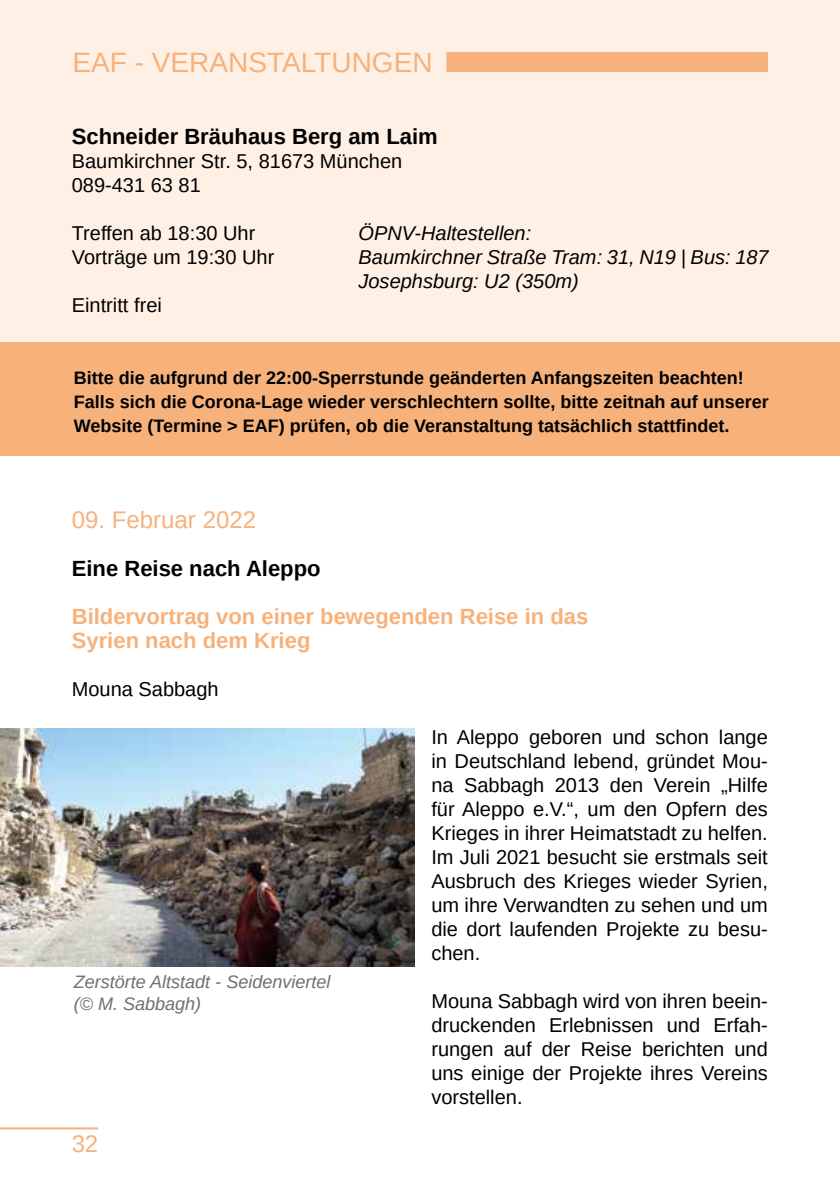
<style>
.page{position:relative;width:840px;height:1191px;background:#fff}
.page>*{position:absolute;margin:0;border:0;box-sizing:border-box;transform-origin:0 0}
.t1{font:28px "Liberation Sans";color:#f7b17b}
.t2{font:24px "Liberation Sans";color:#f7b17b}
.t3{font:700 22px/24px "Liberation Sans";color:#f7b17b}
.t4{font:700 22px "Liberation Sans";color:#000}
.t5{font:20px/24px "Liberation Sans";color:#000}
.t6{font:italic 20px/24px "Liberation Sans";color:#000}
.t7{font:700 18px/24px "Liberation Sans";color:#000}
.t8{font:italic 18px/21.6px "Liberation Sans";color:#706f6f}
</style>
<div class="page">
<hr style="left:0;top:1127px;width:98px;height:2px;background:#f7b17b">
<div style="left:0;top:0;width:839px;height:384px;background:#fef0e5"></div>
<div style="left:446px;top:52px;width:321px;height:20px;background:#f7b17b"></div>
<div style="left:0;top:342px;width:839px;height:114px;background:#f7b17b"></div>
<img style="left:0;top:728px;width:414px;height:238px">
<h1 class="t1" style="left:72px;top:45px;width:361px">EAF - VERANSTALTUNGEN</h1>
<p class="t4" style="left:72px;top:121px;width:367px">Schneider Bräuhaus Berg am Laim</p>
<p class="t5" style="left:72px;top:149px;width:332px">Baumkirchner Str. 5, 81673 München<br>089-431 63 81</p>
<p class="t5" style="left:72px;top:221px;width:204px">Treffen ab 18:30 Uhr<br>Vorträge um 19:30 Uhr</p>
<p class="t5" style="left:72px;top:293px;width:92px">Eintritt frei</p>
<p class="t6" style="left:358px;top:221px;width:411px">ÖPNV-Haltestellen:<br>Baumkirchner Straße Tram: 31, N19 | Bus: 187<br>Josephsburg: U2 (350m)</p>
<p class="t7" style="left:74px;top:366px;width:696px">Bitte die aufgrund der 22:00-Sperrstunde geänderten Anfangszeiten beachten!<br>Falls sich die Corona-Lage wieder verschlechtern sollte, bitte zeitnah auf unserer<br>Website (Termine &gt; EAF) prüfen, ob die Veranstaltung tatsächlich stattfindet.</p>
<p class="t2" style="left:72px;top:504px;width:186px">09. Februar 2022</p>
<p class="t4" style="left:72px;top:553px;width:250px">Eine Reise nach Aleppo</p>
<p class="t3" style="left:72px;top:605px;width:517px">Bildervortrag von einer bewegenden Reise in das<br>Syrien nach dem Krieg</p>
<p class="t5" style="left:72px;top:677px;width:148px">Mouna Sabbagh</p>
<p class="t5" style="left:431px;top:725px;width:338px;text-align:justify">In Aleppo geboren und schon lange in Deutschland lebend, gründet Mou&shy;na Sabbagh 2013 den Verein „Hilfe für Aleppo e.V.“, um den Opfern des Krieges in ihrer Heimatstadt zu helfen.<br>Im Juli 2021 besucht sie erstmals seit Ausbruch des Krieges wieder Syrien, um ihre Verwandten zu sehen und um die dort laufenden Projekte zu besu&shy;chen.</p>
<p class="t5" style="left:431px;top:989px;width:338px;text-align:justify">Mouna Sabbagh wird von ihren beein&shy;druckenden Erlebnissen und Erfah&shy;rungen auf der Reise berichten und uns einige der Projekte ihres Vereins vorstellen.</p>
<p class="t8" style="left:74px;top:971px;width:258px">Zerstörte Altstadt - Seidenviertel (© M. Sabbagh)</p>
<p class="t2" style="left:72px;top:1128px;width:28px">32</p>
</div>
